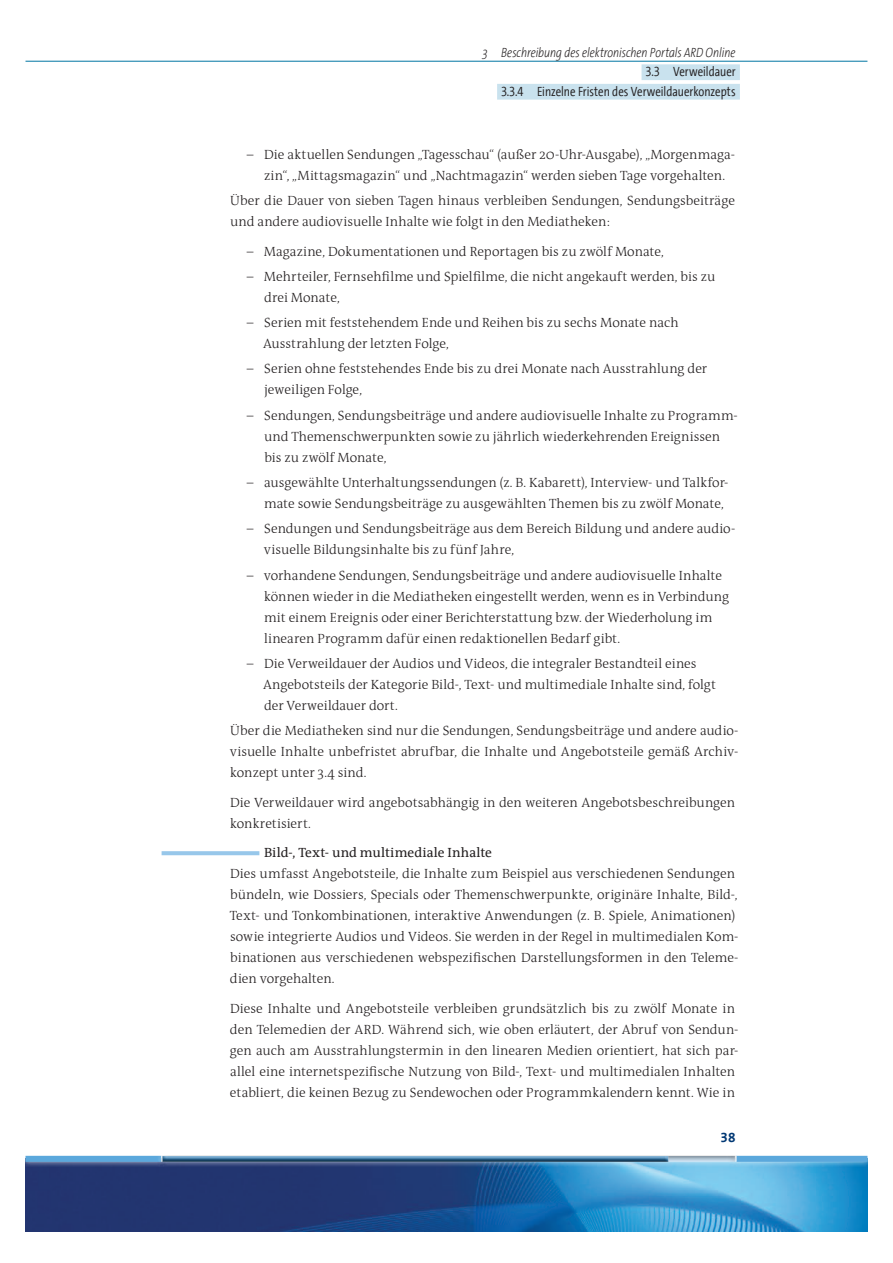
<style>
.page{position:relative;width:893px;height:1263px;background:#fff}
.page>*{position:absolute;margin:0;border:0;box-sizing:border-box;transform-origin:0 0}
.t1{font:300 13.5px/21px "The Antiqua B3";color:#231f20}
.t2{font:300 13.5px/19.5px "The Sans Cd LF4";color:#231f20;text-align:right}
.t3{font:italic 200 13.5px "The Sans Cd OF2 i";letter-spacing:-.005em;color:#231f20}
.t4{font:13.5px "The Antiqua B5";letter-spacing:.01em;color:#231f20}
.t5{font:13.5px "The Sans 7 Bold Expert";color:#013874}
</style>
<div class="page">
<img style="left:26px;top:1167px;width:841px;height:64px">
<div style="left:20px;top:1150px;width:147px;height:17px;background:#fff;opacity:.8"></div>
<div style="left:26px;top:1156px;width:136px;height:6px;background:#5ba8dc"></div>
<div style="left:157px;top:1150px;width:584px;height:17px;background:#fff;opacity:.8"></div>
<div style="left:161px;top:1155px;width:576px;height:9px;background:#231f20;opacity:.5"></div>
<div style="left:730px;top:1150px;width:143px;height:17px;background:#fff;opacity:.8"></div>
<div style="left:736px;top:1156px;width:131px;height:6px;background:#5ba8dc"></div>
<hr style="left:26px;top:61px;width:841px;height:1px;background:#0076a3">
<div style="left:641px;top:64px;width:99px;height:16px;background:#c9e2ee"></div>
<div style="left:497px;top:84px;width:243px;height:16px;background:#c9e2ee"></div>
<svg style="left:162px;top:851px;width:97px;height:4px"></svg>
<div style="left:162px;top:1155px;width:508px;height:9px;background:#231f20;opacity:.8"></div>
<p class="t3" style="left:482px;top:46px;width:255px">3 Beschreibung des elektronischen Portals ARD Online</p>
<p class="t2" style="left:501px;top:63px;width:236px">3.3 Verweildauer<br>3.3.4 Einzelne Fristen des Verweildauerkonzepts</p>
<p class="t1" style="left:247px;top:144px;width:489px;text-align:center">– Die aktuellen Sendungen „Tagesschau“ (außer 20-Uhr-Ausgabe), „Morgenmaga&shy;zin“, „Mittagsmagazin“ und „Nachtmagazin“ werden sieben Tage vorgehalten.</p>
<p class="t1" style="left:230px;top:191px;width:506px">Über die Dauer von sieben Tagen hinaus verbleiben Sendungen, Sendungsbeiträge und andere audiovisuelle Inhalte wie folgt in den Mediatheken:</p>
<p class="t1" style="left:247px;top:241px;width:418px">– Magazine, Dokumentationen und Reportagen bis zu zwölf Monate,</p>
<p class="t1" style="left:264px;top:266px;width:453px;text-indent:-17px">– Mehrteiler, Fernsehfilme und Spielfilme, die nicht angekauft werden, bis zu drei Monate,</p>
<p class="t1" style="left:263px;top:313px;width:417px;text-indent:-16px">– Serien mit feststehendem Ende und Reihen bis zu sechs Monate nach<br>Ausstrahlung der letzten Folge,</p>
<p class="t1" style="left:264px;top:359px;width:445px;text-indent:-17px">– Serien ohne feststehendes Ende bis zu drei Monate nach Ausstrahlung der jeweiligen Folge,</p>
<p class="t1" style="left:264px;top:405px;width:475px;text-indent:-17px">– Sendungen, Sendungsbeiträge und andere audiovisuelle Inhalte zu Programm&shy;und Themenschwerpunkten sowie zu jährlich wiederkehrenden Ereignissen bis zu zwölf Monate,</p>
<p class="t1" style="left:264px;top:472px;width:466px;text-indent:-17px">– ausgewählte Unterhaltungssendungen (z. B. Kabarett), Interview- und Talkfor&shy;mate sowie Sendungsbeiträge zu ausgewählten Themen bis zu zwölf Monate,</p>
<p class="t1" style="left:264px;top:519px;width:473px;text-indent:-17px">– Sendungen und Sendungsbeiträge aus dem Bereich Bildung und andere audio&shy;visuelle Bildungsinhalte bis zu fünf Jahre,</p>
<p class="t1" style="left:264px;top:565px;width:467px;text-indent:-17px">– vorhandene Sendungen, Sendungsbeiträge und andere audiovisuelle Inhalte können wieder in die Mediatheken eingestellt werden, wenn es in Verbindung mit einem Ereignis oder einer Berichterstattung bzw. der Wiederholung im linearen Programm dafür einen redaktionellen Bedarf gibt.</p>
<p class="t1" style="left:263px;top:653px;width:455px;text-indent:-16px">– Die Verweildauer der Audios und Videos, die integraler Bestandteil eines<br>Angebotsteils der Kategorie Bild-, Text- und multimediale Inhalte sind, folgt der Verweildauer dort.</p>
<p class="t1" style="left:230px;top:720px;width:510px;text-align:justify">Über die Mediatheken sind nur die Sendungen, Sendungsbeiträge und andere audio&shy;visuelle Inhalte unbefristet abrufbar, die Inhalte und Angebotsteile gemäß Archiv&shy;konzept unter 3.4 sind.</p>
<p class="t1" style="left:230px;top:792px;width:506px">Die Verweildauer wird angebotsabhängig in den weiteren Angebotsbeschreibungen konkretisiert.</p>
<p class="t4" style="left:264px;top:845px;width:229px">Bild-, Text- und multimediale Inhalte</p>
<p class="t1" style="left:230px;top:864px;width:510px">Dies umfasst Angebotsteile, die Inhalte zum Beispiel aus verschiedenen Sendungen bündeln, wie Dossiers, Specials oder Themenschwerpunkte, originäre Inhalte, Bild-, Text- und Tonkombinationen, interaktive Anwendungen (z. B. Spiele, Animationen) sowie integrierte Audios und Videos. Sie werden in der Regel in multimedialen Kom&shy;binationen aus verschiedenen webspezifischen Darstellungsformen in den Teleme&shy;dien vorgehalten.</p>
<p class="t1" style="left:230px;top:998px;width:510px">Diese Inhalte und Angebotsteile verbleiben grundsätzlich bis zu zwölf Monate in den Telemedien der ARD. Während sich, wie oben erläutert, der Abruf von Sendun&shy;gen auch am Ausstrahlungstermin in den linearen Medien orientiert, hat sich par&shy;allel eine internetspezifische Nutzung von Bild-, Text- und multimedialen Inhalten etabliert, die keinen Bezug zu Sendewochen oder Programmkalendern kennt. Wie in</p>
<p class="t5" style="left:721px;top:1126px;width:17px">38</p>
</div>
